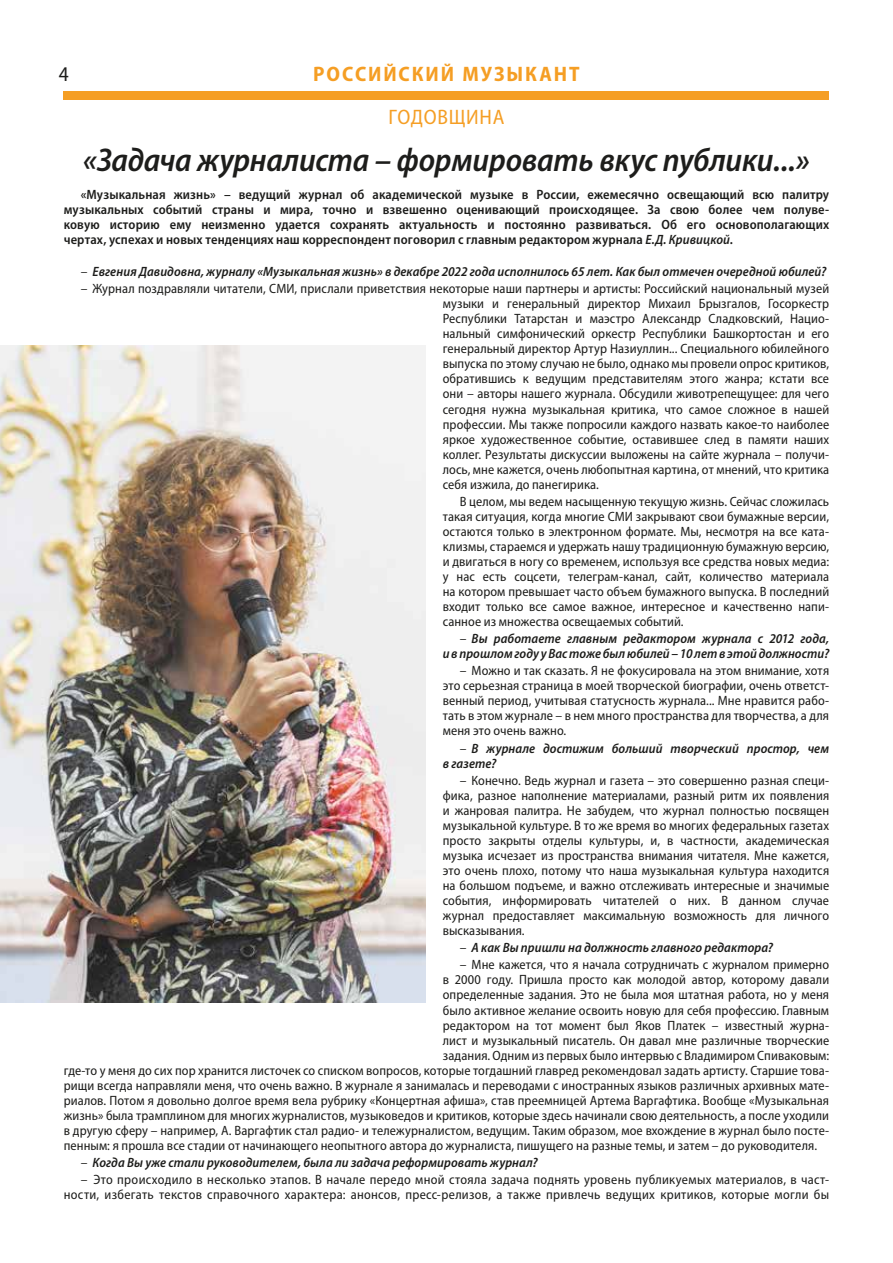
<style>
.page{position:relative;width:893px;height:1263px;background:#fff}
.page>*{position:absolute;margin:0;border:0;box-sizing:border-box;transform-origin:0 0}
.t1{font:italic 600 semi-condensed 33px "Myriad Pro";letter-spacing:-.01em;color:#1d1d1b}
.t2{font:700 semi-condensed 21px "Myriad Pro";letter-spacing:.09em;color:#f59e24}
.t3{font:semi-condensed 21px "Myriad Pro";letter-spacing:.035em;color:#f59e24}
.t4{font:semi-condensed 21px "Myriad Pro";color:#1d1d1b}
.t5{font:semi-condensed 13.5px/15px "Myriad Pro";letter-spacing:.005em;color:#1d1d1b;text-align:justify}
.t6{font:600 semi-condensed 13.5px/15px "Myriad Pro";letter-spacing:.01em;color:#1d1d1b;text-align:justify}
.t7{font:italic 600 semi-condensed 13.5px/15px "Myriad Pro";letter-spacing:.005em;color:#1d1d1b;text-align:right}
.s1{font-style:italic}
.s2{font-weight:400;font-style:normal}
</style>
<div class="page">
<div style="left:64px;top:91px;width:765px;height:9px;background:#f59e24"></div>
<img style="left:0;top:345px;width:426px;height:658px">
<h2 class="t4" style="left:59px;top:62px;width:11px">4</h2>
<h2 class="t2" style="left:313px;top:61px;width:268px">РОССИЙСКИЙ МУЗЫКАНТ</h2>
<h2 class="t3" style="left:388px;top:104px;width:118px">ГОДОВЩИНА</h2>
<h1 class="t1" style="left:83px;top:139px;width:728px">«Задача журналиста – формировать вкус публики...»</h1>
<p class="t6" style="left:64px;top:187px;width:767px;text-indent:17px">«Музыкальная жизнь» – ведущий журнал об академической музыке в России, ежемесячно освещающий всю палитру музыкальных событий страны и мира, точно и взвешенно оценивающий происходящее. За свою более чем полуве&shy;ковую историю ему неизменно удается сохранять актуальность и постоянно развиваться. Об его основополагающих чертах, успехах и новых тенденциях наш корреспондент поговорил с главным редактором журнала <span class="s1">Е.Д. Кривицкой</span>.</p>
<p class="t7" style="left:81px;top:264px;width:747px"><span class="s2">–</span> Евгения Давидовна, журналу «Музыкальная жизнь» в декабре 2022 года исполнилось 65 лет. Как был отмечен очередной юбилей?</p>
<p class="t5" style="left:443px;top:281px;width:388px;text-indent:-362px">– Журнал поздравляли читатели, СМИ, прислали приветствия некоторые наши партнеры и артисты: Российский национальный музей музыки и генеральный директор Михаил Брызгалов, Госоркестр Республики Татарстан и маэстро Александр Сладковский, Нацио&shy;нальный симфонический оркестр Республики Башкортостан и его генеральный директор Артур Назиуллин... Специального юбилейного выпуска по этому случаю не было, однако мы провели опрос критиков, обратившись к ведущим представителям этого жанра; кстати все они – авторы нашего журнала. Обсудили животрепещущее: для чего сегодня нужна музыкальная критика, что самое сложное в нашей профессии. Мы также попросили каждого назвать какое-то наиболее яркое художественное событие, оставившее след в памяти наших коллег. Результаты дискуссии выложены на сайте журнала – получи&shy;лось, мне кажется, очень любопытная картина, от мнений, что критика себя изжила, до панегирика.</p>
<p class="t5" style="left:443px;top:494px;width:388px;text-indent:17px">В целом, мы ведем насыщенную текущую жизнь. Сейчас сложилась такая ситуация, когда многие СМИ закрывают свои бумажные версии, остаются только в электронном формате. Мы, несмотря на все ката&shy;клизмы, стараемся и удержать нашу традиционную бумажную версию, и двигаться в ногу со временем, используя все средства новых медиа: у нас есть соцсети, телеграм-канал, сайт, количество материала на котором превышает часто объем бумажного выпуска. В последний входит только все самое важное, интересное и качественно напи&shy;санное из множества освещаемых событий.</p>
<p class="t7" style="left:443px;top:631px;width:388px"><span class="s2">–</span> Вы работаете главным редактором журнала с 2012 года,<br>и в прошлом году у Вас тоже был юбилей – 10 лет в этой должности?</p>
<p class="t5" style="left:443px;top:663px;width:388px;text-indent:17px">– Можно и так сказать. Я не фокусировала на этом внимание, хотя это серьезная страница в моей творческой биографии, очень ответст&shy;венный период, учитывая статусность журнала... Мне нравится рабо&shy;тать в этом журнале – в нем много пространства для творчества, а для меня это очень важно.</p>
<p class="t7" style="left:443px;top:740px;width:388px;text-align:left;text-indent:17px"><span class="s2">–</span> В журнале достижим больший творческий простор, чем в газете?</p>
<p class="t5" style="left:443px;top:773px;width:388px;text-indent:17px">– Конечно. Ведь журнал и газета – это совершенно разная специ&shy;фика, разное наполнение материалами, разный ритм их появления и жанровая палитра. Не забудем, что журнал полностью посвящен музыкальной культуре. В то же время во многих федеральных газетах просто закрыты отделы культуры, и, в частности, академическая музыка исчезает из пространства внимания читателя. Мне кажется, это очень плохо, потому что наша музыкальная культура находится на большом подъеме, и важно отслеживать интересные и значимые события, информировать читателей о них. В данном случае журнал предоставляет максимальную возможность для личного высказывания.</p>
<p class="t7" style="left:460px;top:940px;width:315px"><span class="s2">–</span> А как Вы пришли на должность главного редактора?</p>
<p class="t5" style="left:460px;top:957px;width:371px">– Мне кажется, что я начала сотрудничать с журналом примерно</p>
<p class="t5" style="left:443px;top:972px;width:388px">в 2000 году. Пришла просто как молодой автор, которому давали</p>
<p class="t5" style="left:443px;top:987px;width:388px">определенные задания. Это не была моя штатная работа, но у меня</p>
<p class="t5" style="left:443px;top:1002px;width:388px">было активное желание освоить новую для себя профессию. Главным</p>
<p class="t5" style="left:443px;top:1017px;width:388px">редактором на тот момент был Яков Платек – известный журна-</p>
<p class="t5" style="left:443px;top:1032px;width:388px">лист и музыкальный писатель. Он давал мне различные творческие</p>
<p class="t5" style="left:443px;top:1047px;width:388px">задания. Одним из первых было интервью с Владимиром Спиваковым:</p>
<p class="t5" style="left:64px;top:1062px;width:767px">где-то у меня до сих пор хранится листочек со списком вопросов, которые тогдашний главред рекомендовал задать артисту. Старшие това-</p>
<p class="t5" style="left:64px;top:1077px;width:767px">рищи всегда направляли меня, что очень важно. В журнале я занималась и переводами с иностранных языков различных архивных мате-</p>
<p class="t5" style="left:64px;top:1092px;width:767px">риалов. Потом я довольно долгое время вела рубрику «Концертная афиша», став преемницей Артема Варгафтика. Вообще «Музыкальная</p>
<p class="t5" style="left:64px;top:1107px;width:767px">жизнь» была трамплином для многих журналистов, музыковедов и критиков, которые здесь начинали свою деятельность, а после уходили</p>
<p class="t5" style="left:64px;top:1122px;width:767px">в другую сферу – например, А. Варгафтик стал радио- и тележурналистом, ведущим. Таким образом, мое вхождение в журнал было посте-</p>
<p class="t5" style="left:64px;top:1137px;width:755px">пенным: я прошла все стадии от начинающего неопытного автора до журналиста, пишущего на разные темы, и затем – до руководителя.</p>
<p class="t7" style="left:81px;top:1154px;width:458px"><span class="s2">–</span> Когда Вы уже стали руководителем, была ли задача реформировать журнал?</p>
<p class="t5" style="left:64px;top:1172px;width:767px;text-align:right">– Это происходило в несколько этапов. В начале передо мной стояла задача поднять уровень публикуемых материалов, в част&shy;ности, избегать текстов справочного характера: анонсов, пресс-релизов, а также привлечь ведущих критиков, которые могли бы</p>
</div>
